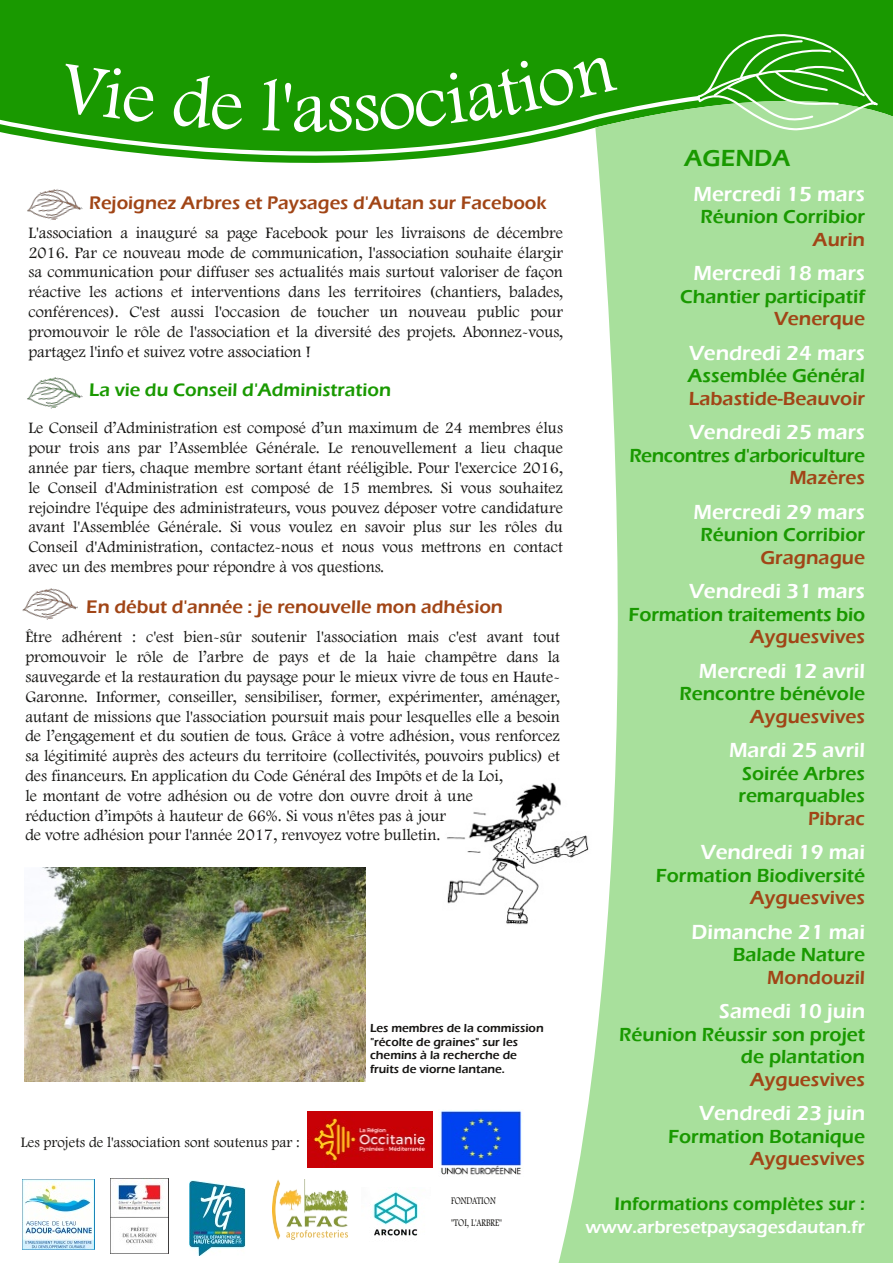
<style>
.page{position:relative;width:893px;height:1263px;background:#fff}
.page>*{position:absolute;margin:0;border:0;box-sizing:border-box;transform-origin:0 0}
.t1{font:75px "Footlight MT Light";color:#fff}
.t2{font:600 24px "Eras ITC";color:#199900}
.t3{font:600 21px "Eras ITC";color:#fff}
.t4{font:600 19.5px/22.5px "Eras ITC";color:#199900}
.t5{font:600 19.5px "Eras ITC";color:#a14516}
.t6{font:600 19.5px "Eras ITC";letter-spacing:-.02em;color:#199900}
.t7{font:600 18.75px "Eras ITC";color:#a14516}
.t8{font:600 18.75px "Eras ITC";color:#199900}
.t9{font:600 18px "Eras ITC";color:#fff}
.t10{font:16.5px/19.8px "Footlight MT Light";color:#171614;text-align:justify}
.t11{font:15px "Footlight MT Light";color:#171614}
.t12{font:600 12px/13.5px "Eras ITC";color:#171614}
.t13{font:10.5px/22.5px "Footlight MT Light";color:#171614;scale:.8 1}
.s1{font-size:18.75px}
</style>
<div class="page">
<div style="left:0;top:0;width:893px;height:93px;background:#199900"></div>
<svg style="left:558px;top:67px;width:335px;height:1196px;fill:#a8e09c"></svg>
<svg style="left:0;top:93px;width:704px;height:106px"></svg>
<svg style="left:695px;top:30px;width:184px;height:104px"></svg>
<img style="left:24px;top:185px;width:59px;height:35px">
<img style="left:27px;top:377px;width:56px;height:32px">
<img style="left:307px;top:1111px;width:125px;height:56px">
<img style="left:111px;top:1179px;width:57px;height:74px">
<img style="left:23px;top:1179px;width:71px;height:70px">
<img style="left:22px;top:588px;width:56px;height:32px">
<img style="left:273px;top:1179px;width:75px;height:61px">
<img style="left:372px;top:1191px;width:46px;height:45px">
<img style="left:190px;top:1180px;width:55px;height:76px">
<img style="left:440px;top:1110px;width:82px;height:65px">
<img style="left:447px;top:776px;width:147px;height:154px">
<img style="left:24px;top:867px;width:342px;height:214px">
<div style="left:59px;top:64px;width:97px;height:59px;background:#199900"></div>
<div style="left:173px;top:73px;width:70px;height:57px;background:#199900"></div>
<svg style="left:263px;top:78px;width:28px;height:53px"></svg>
<div style="left:329px;top:56px;width:288px;height:76px;background:#199900"></div>
<h1 class="t1" style="left:292px;top:79px;width:37px">a</h1>
<p class="t7" style="left:89px;top:192px;width:459px">Rejoignez Arbres et Paysages d'Autan sur Facebook</p>
<p class="t10" style="left:28px;top:224px;width:536px">L'association a inauguré sa page Facebook pour les livraisons de décembre 2016. Par ce nouveau mode de communication, l'association souhaite élargir sa communication pour diffuser ses actualités mais surtout valoriser de façon réactive les actions et interventions dans les territoires (chantiers, balades, conférences). C'est aussi l'occasion de toucher un nouveau public pour promouvoir le rôle de l'association et la diversité des projets. Abonnez-vous, partagez l'info et suivez votre association !</p>
<p class="t8" style="left:89px;top:379px;width:303px">La vie du Conseil d'Administration</p>
<p class="t10" style="left:28px;top:420px;width:536px">Le Conseil d’Administration est composé d’un maximum de 24 membres élus pour trois ans par l’Assemblée Générale. Le renouvellement a lieu chaque année par tiers, chaque membre sortant étant rééligible. Pour l'exercice 2016, le Conseil d'Administration est composé de 15 membres. Si vous souhaitez rejoindre l'équipe des administrateurs, vous pouvez déposer votre candidature avant l'Assemblée Générale. Si vous voulez en savoir plus sur les rôles du Conseil d'Administration, contactez-nous et nous vous mettrons en contact avec un des membres pour répondre à vos questions.</p>
<p class="t7" style="left:86px;top:596px;width:418px">En début d'année : je renouvelle mon adhésion</p>
<p class="t10" style="left:25px;top:629px;width:536px;text-align:left">Être adhérent : c'est bien-sûr soutenir l'association mais c'est avant tout promouvoir le rôle de l’arbre de pays et de la haie champêtre dans la sauvegarde et la restauration du paysage pour le mieux vivre de tous en Haute-Garonne. Informer, conseiller, sensibiliser, former, expérimenter, aménager, autant de missions que l'association poursuit mais pour lesquelles elle a besoin de l’engagement et du soutien de tous. Grâce à votre adhésion, vous renforcez sa légitimité auprès des acteurs du territoire (collectivités, pouvoirs publics) et des financeurs. En application du Code Général des Impôts et de la Loi,<br>le montant de votre adhésion ou de votre don ouvre droit à une<br>réduction d’impôts à hauteur de 66%. Si vous n'êtes pas à jour<br>de votre adhésion pour l'année 2017, renvoyez votre bulletin.</p>
<p class="t11" style="left:21px;top:1136px;width:281px">Les projets de l'association sont soutenus par :</p>
<p class="t12" style="left:370px;top:1022px;width:175px">Les membres de la commission "récolte de graines" sur les chemins à la recherche de fruits de viorne lantane.</p>
<p class="t13" style="left:451px;top:1190px;width:65px">FONDATION "TOI, L'ARBRE"</p>
<h2 class="t2" style="left:684px;top:145px;width:108px">AGENDA</h2>
<p class="t3" style="left:693px;top:182px;width:173px">Mercredi 15 mars</p>
<p class="t4" style="left:701px;top:206px;width:166px">Réunion Corribior</p>
<p class="t5" style="left:813px;top:228px;width:54px">Aurin</p>
<p class="t3" style="left:693px;top:261px;width:173px">Mercredi 18 mars</p>
<p class="t4" style="left:680px;top:285px;width:186px">Chantier participatif</p>
<p class="t5" style="left:774px;top:308px;width:92px">Venerque</p>
<p class="t3" style="left:689px;top:341px;width:178px">Vendredi 24 mars</p>
<p class="t4" style="left:688px;top:365px;width:179px">Assemblée Général</p>
<p class="t5" style="left:689px;top:387px;width:178px">Labastide-Beauvoir</p>
<p class="t3" style="left:689px;top:420px;width:178px">Vendredi 25 mars</p>
<p class="t6" style="left:629px;top:444px;width:237px">Rencontres d'arboriculture</p>
<p class="t5" style="left:789px;top:467px;width:77px">Mazères</p>
<p class="t3" style="left:693px;top:500px;width:173px">Mercredi 29 mars</p>
<p class="t4" style="left:701px;top:524px;width:166px">Réunion Corribior</p>
<p class="t5" style="left:760px;top:546px;width:106px">Gragnague</p>
<p class="t3" style="left:689px;top:579px;width:178px">Vendredi 31 mars</p>
<p class="t4" style="left:628px;top:603px;width:238px">Formation traitements bio</p>
<p class="t5" style="left:750px;top:626px;width:116px">Ayguesvives</p>
<p class="t3" style="left:699px;top:659px;width:168px">Mercredi 12 avril</p>
<p class="t4" style="left:680px;top:683px;width:187px">Rencontre bénévole</p>
<p class="t5" style="left:750px;top:705px;width:116px">Ayguesvives</p>
<p class="t3" style="left:729px;top:738px;width:138px">Mardi 25 avril</p>
<p class="t4" style="left:738px;top:762px;width:128px">Soirée Arbres remarquables</p>
<p class="t5" style="left:808px;top:807px;width:58px">Pibrac</p>
<p class="t3" style="left:701px;top:840px;width:166px">Vendredi 19 mai</p>
<p class="t4" style="left:656px;top:864px;width:211px">Formation Biodiversité</p>
<p class="t5" style="left:750px;top:887px;width:116px">Ayguesvives</p>
<p class="t3" style="left:692px;top:920px;width:175px">Dimanche 21 mai</p>
<p class="t4" style="left:733px;top:944px;width:134px">Balade Nature</p>
<p class="t5" style="left:767px;top:966px;width:100px">Mondouzil</p>
<p class="t3" style="left:719px;top:999px;width:147px">Samedi 10 juin</p>
<p class="t4" style="left:619px;top:1023px;width:247px;text-align:right">Réunion Réussir son projet de plantation</p>
<p class="t5" style="left:750px;top:1068px;width:116px">Ayguesvives</p>
<p class="t3" style="left:699px;top:1101px;width:167px">Vendredi 23 juin</p>
<p class="t4" style="left:668px;top:1125px;width:199px">Formation Botanique</p>
<p class="t5" style="left:750px;top:1148px;width:116px">Ayguesvives</p>
<p class="t8" style="left:615px;top:1193px;width:252px">Informations complètes sur :</p>
<p class="t9" style="left:585px;top:1216px;width:281px">www.arbresetpaysagesdautan.f<span class="s1">r</span></p>
</div>
